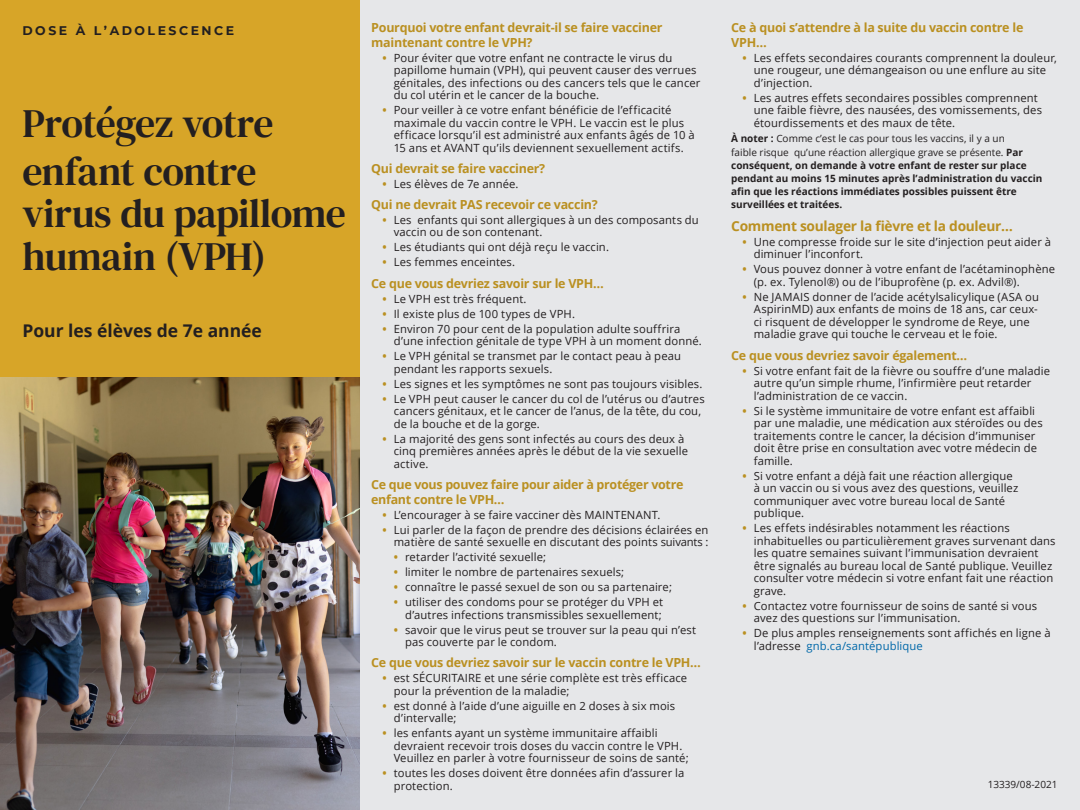
<style>
.page{position:relative;width:1080px;height:810px;background:#e6e7e9}
.page>*{position:absolute;margin:0;border:0;box-sizing:border-box;transform-origin:0 0}
.Cover_Title{font:40px/42.5px "DM Serif Text";letter-spacing:-.015em;color:#231f20}
.Cover_Slogan{font:700 17.5px "Open Sans";color:#231f20}
.Header_-_JM{font:700 13.75px "Open Sans";letter-spacing:-.02em;color:#ba9021}
.Header_-_JM-2{font:700 12.5px/15px "Open Sans";letter-spacing:-.02em;color:#ba9021}
.Cover_Slogan-2{font:700 12.5px "Montserrat";letter-spacing:.2em;color:#231f20}
.t1{font:11.25px/12.5px "Open Sans";letter-spacing:.01em;color:#231f20}
.text_french{font:700 10px/13.1px "Open Sans";color:#231f20}
.text{font:10px "Open Sans";color:#231f20}
.s1{font-weight:700;color:#ba9021}
.s2{font-weight:400}
.s3{color:#0068a9}
</style>
<div class="page">
<img style="left:0;top:376px;width:360px;height:434px">
<div style="left:0;top:0;width:360px;height:376px;background:#d7a528"></div>
<p class="Cover_Slogan-2" style="left:22px;top:21px;width:213px">DOSE À L’ADOLESCENCE</p>
<p class="Cover_Title" style="left:22px;top:102px;width:253px">Protégez votre</p>
<p class="Cover_Title" style="left:22px;top:150px;width:325px">enfant contre virus du papillome humain (VPH)</p>
<p class="Cover_Slogan" style="left:22px;top:318px;width:241px">Pour les élèves de 7e année</p>
<p class="Header_-_JM-2" style="left:371px;top:20px;width:293px">Pourquoi votre enfant devrait-il se faire vacciner maintenant contre le VPH?</p>
<p class="t1" style="left:394px;top:51px;width:308px;text-indent:-11px"><span class="s1">•</span> Pour éviter que votre enfant ne contracte le virus du papillome humain (VPH), qui peuvent causer des verrues génitales, des infections ou des cancers tels que le cancer du col utérin et le cancer de la bouche.</p>
<p class="t1" style="left:394px;top:104px;width:303px;text-indent:-11px"><span class="s1">•</span> Pour veiller à ce votre enfant bénéficie de l’efficacité maximale du vaccin contre le VPH. Le vaccin est le plus efficace lorsqu’il est administré aux enfants âgés de 10 à 15 ans et AVANT qu’ils deviennent sexuellement actifs.</p>
<p class="Header_-_JM-2" style="left:371px;top:161px;width:176px">Qui devrait se faire vacciner?</p>
<p class="t1" style="left:382px;top:177px;width:138px"><span class="s1">•</span> Les élèves de 7e année.</p>
<p class="Header_-_JM-2" style="left:371px;top:197px;width:228px">Qui ne devrait PAS recevoir ce vaccin?</p>
<p class="t1" style="left:394px;top:213px;width:307px;text-indent:-11px"><span class="s1">•</span> Les enfants qui sont allergiques à un des composants du vaccin ou de son contenant.</p>
<p class="t1" style="left:382px;top:241px;width:228px"><span class="s1">•</span> Les étudiants qui ont déjà reçu le vaccin.</p>
<p class="t1" style="left:382px;top:256px;width:134px"><span class="s1">•</span> Les femmes enceintes.</p>
<p class="Header_-_JM-2" style="left:371px;top:275px;width:234px">Ce que vous devriez savoir sur le VPH…</p>
<p class="t1" style="left:382px;top:292px;width:146px"><span class="s1">•</span> Le VPH est très fréquent.</p>
<p class="t1" style="left:382px;top:307px;width:194px"><span class="s1">•</span> Il existe plus de 100 types de VPH.</p>
<p class="t1" style="left:394px;top:322px;width:310px;text-indent:-11px"><span class="s1">•</span> Environ 70 pour cent de la population adulte souffrira d’une infection génitale de type VPH à un moment donné.</p>
<p class="t1" style="left:394px;top:349px;width:289px;text-indent:-11px"><span class="s1">•</span> Le VPH génital se transmet par le contact peau à peau pendant les rapports sexuels.</p>
<p class="t1" style="left:382px;top:377px;width:322px"><span class="s1">•</span> Les signes et les symptômes ne sont pas toujours visibles.</p>
<p class="t1" style="left:394px;top:392px;width:312px;text-indent:-11px"><span class="s1">•</span> Le VPH peut causer le cancer du col de l’utérus ou d’autres cancers génitaux, et le cancer de l’anus, de la tête, du cou, de la bouche et de la gorge.</p>
<p class="t1" style="left:394px;top:432px;width:296px;text-indent:-11px"><span class="s1">•</span> La majorité des gens sont infectés au cours des deux à cinq premières années après le début de la vie sexuelle active.</p>
<p class="Header_-_JM-2" style="left:371px;top:477px;width:314px">Ce que vous pouvez faire pour aider à protéger votre enfant contre le VPH…</p>
<p class="t1" style="left:382px;top:508px;width:279px"><span class="s1">•</span> L’encourager à se faire vacciner dès MAINTENANT.</p>
<p class="t1" style="left:382px;top:523px;width:328px;text-align:right"><span class="s1">•</span> Lui parler de la façon de prendre des décisions éclairées en matière de santé sexuelle en discutant des points suivants :</p>
<p class="t1" style="left:394px;top:550px;width:154px"><span class="s1">•</span> retarder l’activité sexuelle;</p>
<p class="t1" style="left:394px;top:565px;width:232px"><span class="s1">•</span> limiter le nombre de partenaires sexuels;</p>
<p class="t1" style="left:394px;top:580px;width:280px"><span class="s1">•</span> connaître le passé sexuel de son ou sa partenaire;</p>
<p class="t1" style="left:394px;top:595px;width:271px;text-align:right"><span class="s1">•</span> utiliser des condoms pour se protéger du VPH et d’autres infections transmissibles sexuellement;</p>
<p class="t1" style="left:405px;top:623px;width:293px;text-indent:-11px"><span class="s1">•</span> savoir que le virus peut se trouver sur la peau qui n’est pas couverte par le condom.</p>
<p class="Header_-_JM-2" style="left:371px;top:655px;width:331px">Ce que vous devriez savoir sur le vaccin contre le VPH…</p>
<p class="t1" style="left:394px;top:672px;width:295px;text-indent:-11px"><span class="s1">•</span> est SÉCURITAIRE et une série complète est très efficace pour la prévention de la maladie;</p>
<p class="t1" style="left:394px;top:699px;width:283px;text-indent:-11px"><span class="s1">•</span> est donné à l’aide d’une aiguille en 2 doses à six mois d’intervalle;</p>
<p class="t1" style="left:394px;top:727px;width:296px;text-indent:-11px"><span class="s1">•</span> les enfants ayant un système immunitaire affaibli devraient recevoir trois doses du vaccin contre le VPH.<br>Veuillez en parler à votre fournisseur de soins de santé;</p>
<p class="t1" style="left:394px;top:767px;width:292px;text-indent:-11px"><span class="s1">•</span> toutes les doses doivent être données afin d’assurer la protection.</p>
<p class="Header_-_JM-2" style="left:731px;top:20px;width:294px">Ce à quoi s’attendre à la suite du vaccin contre le<br>VPH…</p>
<p class="t1" style="left:754px;top:51px;width:305px;text-indent:-11px"><span class="s1">•</span> Les effets secondaires courants comprennent la douleur, une rougeur, une démangeaison ou une enflure au site d’injection.</p>
<p class="t1" style="left:754px;top:91px;width:290px;text-indent:-11px"><span class="s1">•</span> Les autres effets secondaires possibles comprennent une faible fièvre, des nausées, des vomissements, des étourdissements et des maux de tête.</p>
<p class="text_french" style="left:731px;top:132px;width:313px">À noter : <span class="s2">Comme c’est le cas pour tous les vaccins, il y a un<br>faible risque qu’une réaction allergique grave se présente.</span> Par conséquent, on demande à votre enfant de rester sur place pendant au moins 15 minutes après l’administration du vaccin afin que les réactions immédiates possibles puissent être surveillées et traitées.</p>
<p class="Header_-_JM" style="left:731px;top:217px;width:283px">Comment soulager la fièvre et la douleur…</p>
<p class="t1" style="left:754px;top:235px;width:299px;text-indent:-11px"><span class="s1">•</span> Une compresse froide sur le site d’injection peut aider à diminuer l’inconfort.</p>
<p class="t1" style="left:754px;top:263px;width:303px;text-indent:-11px"><span class="s1">•</span> Vous pouvez donner à votre enfant de l’acétaminophène (p. ex. Tylenol®) ou de l’ibuprofène (p. ex. Advil®).</p>
<p class="t1" style="left:754px;top:290px;width:287px;text-indent:-11px"><span class="s1">•</span> Ne JAMAIS donner de l’acide acétylsalicylique (ASA ou AspirinMD) aux enfants de moins de 18 ans, car ceux&shy;ci risquent de développer le syndrome de Reye, une maladie grave qui touche le cerveau et le foie.</p>
<p class="Header_-_JM-2" style="left:731px;top:347px;width:238px">Ce que vous devriez savoir également…</p>
<p class="t1" style="left:754px;top:364px;width:298px;text-indent:-11px"><span class="s1">•</span> Si votre enfant fait de la fièvre ou souffre d’une maladie autre qu’un simple rhume, l’infirmière peut retarder l’administration de ce vaccin.</p>
<p class="t1" style="left:754px;top:404px;width:291px;text-indent:-11px"><span class="s1">•</span> Si le système immunitaire de votre enfant est affaibli par une maladie, une médication aux stéroïdes ou des traitements contre le cancer, la décision d’immuniser doit être prise en consultation avec votre médecin de famille.</p>
<p class="t1" style="left:754px;top:469px;width:266px;text-indent:-11px"><span class="s1">•</span> Si votre enfant a déjà fait une réaction allergique à un vaccin ou si vous avez des questions, veuillez communiquer avec votre bureau local de Santé publique.</p>
<p class="t1" style="left:754px;top:521px;width:303px;text-indent:-11px"><span class="s1">•</span> Les effets indésirables notamment les réactions inhabituelles ou particulièrement graves survenant dans les quatre semaines suivant l’immunisation devraient être signalés au bureau local de Santé publique. Veuillez consulter votre médecin si votre enfant fait une réaction grave.</p>
<p class="t1" style="left:754px;top:599px;width:285px;text-indent:-11px"><span class="s1">•</span> Contactez votre fournisseur de soins de santé si vous avez des questions sur l’immunisation.</p>
<p class="t1" style="left:754px;top:626px;width:298px;text-indent:-11px"><span class="s1">•</span> De plus amples renseignements sont affichés en ligne à l’adresse <span class="s3">gnb.ca/santépublique</span></p>
<p class="text" style="left:988px;top:777px;width:71px">13339/08-2021</p>
</div>
